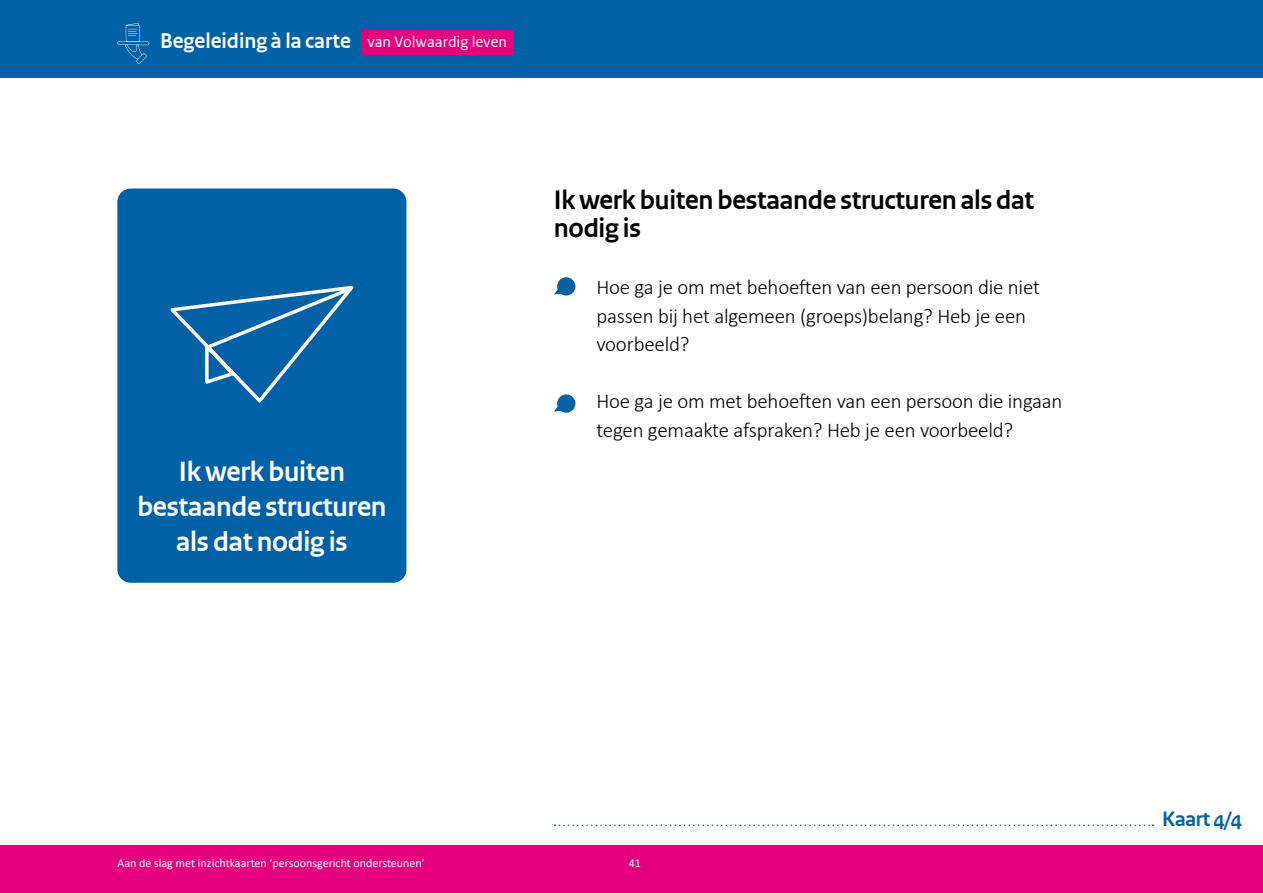
<style>
.page{position:relative;width:1263px;height:893px;background:#fff}
.page>*{position:absolute;margin:0;border:0;box-sizing:border-box;transform-origin:0 0}
.t1{font:700 28.2px/35.1px "Rijksoverheid Sans Heading";letter-spacing:-.01em;color:#fff;text-align:center}
.t2{font:700 27px/28.5px "Rijksoverheid Sans Heading";letter-spacing:-.01em;color:#000}
.t3{font:700 21.45px "Rijksoverheid Sans Heading";color:#fff}
.t4{font:300 21px/28.5px "Calibri";letter-spacing:-.01em;color:#000}
.t5{font:700 21px "Rijksoverheid Sans Heading";letter-spacing:-.01em;color:#0061a7}
.t6{font:12px "Calibri";color:#fff}
.s1{font-family:"Rijksoverheid Sans Text";font-weight:400;font-size:14.55px}
</style>
<div class="page">
<div style="left:0;top:845px;width:1263px;height:48px;background:#e6007d"></div>
<div style="left:0;top:0;width:1263px;height:78px;background:#0061a7"></div>
<div style="left:361px;top:30px;width:152px;height:25px;background:#e6007d"></div>
<svg style="left:117px;top:23px;width:32px;height:41px"></svg>
<svg style="left:555px;top:824px;width:598px;height:2px"></svg>
<div style="left:117px;top:189px;width:289px;height:394px;background:#0061a7;border-radius:13px"></div>
<svg style="left:170px;top:285px;width:184px;height:118px"></svg>
<svg style="left:554px;top:277px;width:21px;height:19px"></svg>
<svg style="left:554px;top:394px;width:21px;height:19px"></svg>
<p class="t3" style="left:160px;top:29px;width:348px">Begeleiding à la carte <span class="s1">van Volwaardig leven</span></p>
<h1 class="t1" style="left:137px;top:454px;width:251px">Ik werk buiten bestaande structuren als dat nodig is</h1>
<p class="t2" style="left:554px;top:186px;width:482px">Ik werk buiten bestaande structuren als dat nodig is</p>
<p class="t4" style="left:596px;top:273px;width:445px">Hoe ga je om met behoeften van een persoon die niet passen bij het algemeen (groeps)belang? Heb je een voorbeeld?</p>
<p class="t4" style="left:596px;top:387px;width:468px">Hoe ga je om met behoeften van een persoon die ingaan tegen gemaakte afspraken? Heb je een voorbeeld?</p>
<p class="t6" style="left:117px;top:855px;width:309px">Aan de slag met inzichtkaarten ‘persoonsgericht ondersteunen’</p>
<p class="t6" style="left:629px;top:855px;width:14px">41</p>
<p class="t5" style="left:1162px;top:807px;width:81px">Kaart 4/4</p>
</div>
